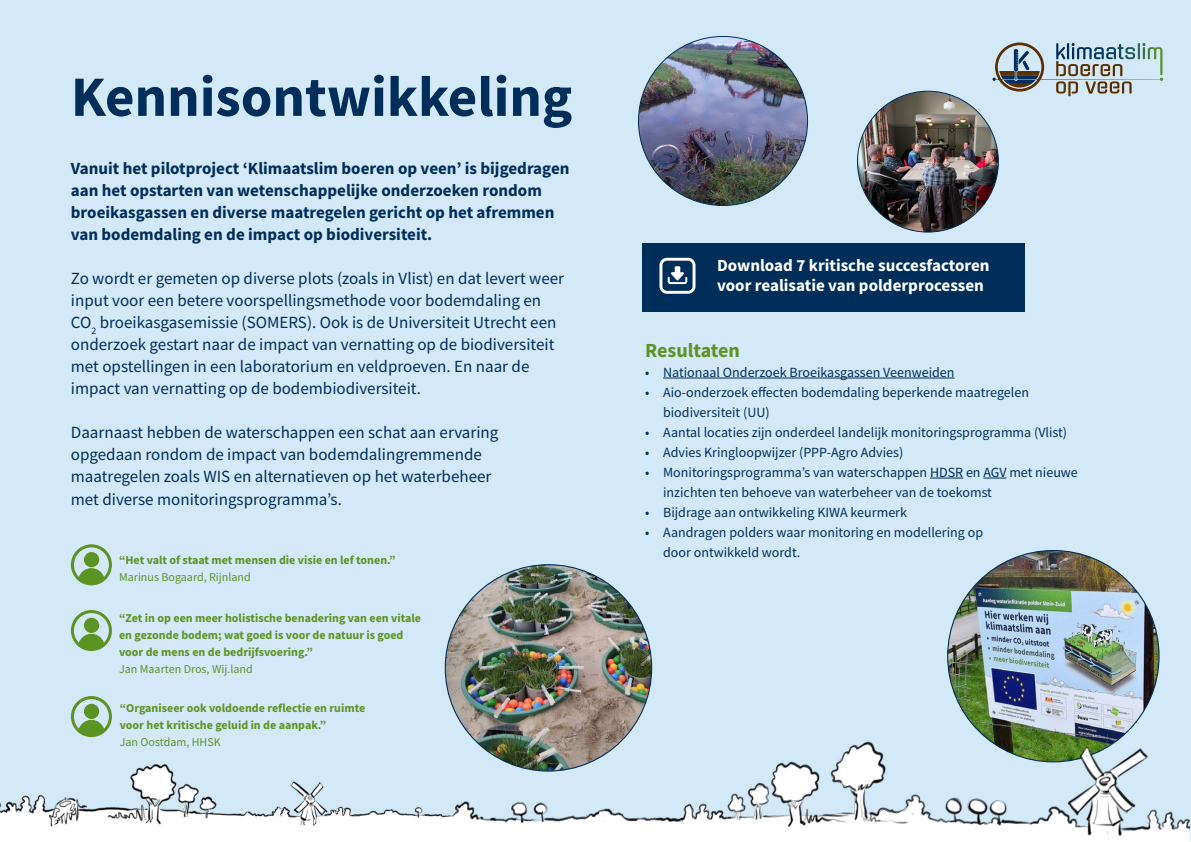
<style>
.page{position:relative;width:1191px;height:842px;background:#fff}
.page>*{position:absolute;margin:0;border:0;box-sizing:border-box;transform-origin:0 0}
.t1{font:700 57px "Source Sans Pro";color:#002e5a}
.t2{font:700 20px "Source Sans Pro";color:#5c9424}
.t3{font:17px/22px "Source Sans Pro";color:#002e5a}
.t4{font:700 17px/22px "Source Sans Pro";color:#002e5a}
.t5{font:700 17px/19.8px "Source Sans Pro";color:#fff}
.t6{font:14px/20px "Source Sans Pro";color:#002e5a}
.t7{font:700 12px/17px "Source Sans Pro";color:#5c9424}
.t8{font:12px "Source Sans Pro";color:#5c9424}
</style>
<div class="page">
<div style="left:0;top:0;width:1191px;height:840px;background:#d3e9f7"></div>
<img style="left:638px;top:36px;width:169px;height:169px;border-radius:85px">
<img style="left:857px;top:91px;width:141px;height:141px;border-radius:70px">
<img style="left:445px;top:565px;width:206px;height:206px;border-radius:103px">
<div style="left:642px;top:243px;width:383px;height:69px;background:#002e5a"></div>
<svg style="left:659px;top:258px;width:36px;height:36px"></svg>
<svg style="left:992px;top:43px;width:171px;height:53px;background:#a7b7bc"></svg>
<hr style="left:663px;top:378px;width:291px;height:1px;background:#002e5a">
<hr style="left:930px;top:478px;width:33px;height:1px;background:#002e5a">
<svg style="left:983px;top:478px;width:23px;height:1px"></svg>
<svg style="left:71px;top:696px;width:41px;height:37px;background:#99bf91"></svg>
<svg style="left:71px;top:610px;width:41px;height:41px;background:#9ac092"></svg>
<svg style="left:71px;top:544px;width:41px;height:41px;background:#9ac092"></svg>
<img style="left:947px;top:550px;width:212px;height:212px;border-radius:106px">
<img style="left:0;top:733px;width:1189px;height:107px">
<h1 class="t1" style="left:71px;top:58px;width:503px">Kennisontwikkeling</h1>
<p class="t4" style="left:71px;top:157px;width:500px">Vanuit het pilotproject ‘Klimaatslim boeren op veen’ is bijgedragen aan het opstarten van wetenschappelijke onderzoeken rondom broeikasgassen en diverse maatregelen gericht op het afremmen van bodemdaling en de impact op biodiversiteit.</p>
<p class="t3" style="left:71px;top:268px;width:495px">Zo wordt er gemeten op diverse plots (zoals in Vlist) en dat levert weer input voor een betere voorspellingsmethode voor bodemdaling en CO<sub>2</sub> broeikasgasemissie (SOMERS). Ook is de Universiteit Utrecht een onderzoek gestart naar de impact van vernatting op de biodiversiteit met opstellingen in een laboratorium en veldproeven. En naar de impact van vernatting op de bodembiodiversiteit.</p>
<p class="t3" style="left:71px;top:421px;width:429px;line-height:22.3px">Daarnaast hebben de waterschappen een schat aan ervaring opgedaan rondom de impact van bodemdalingremmende maatregelen zoals WIS en alternatieven op het waterbeheer met diverse monitoringsprogramma’s.</p>
<p class="t7" style="left:119px;top:551px;width:278px">“Het valt of staat met mensen die visie en lef tonen.”</p>
<p class="t8" style="left:119px;top:569px;width:133px">Marinus Bogaard, Rijnland</p>
<p class="t7" style="left:119px;top:609px;width:303px">“Zet in op een meer holistische benadering van een vitale en gezonde bodem; wat goed is voor de natuur is goed voor de mens en de bedrijfsvoering.”</p>
<p class="t8" style="left:119px;top:661px;width:135px">Jan Maarten Dros, Wij.land</p>
<p class="t7" style="left:120px;top:699px;width:247px">“Organiseer ook voldoende reflectie en ruimte voor het kritische geluid in de aanpak.”</p>
<p class="t8" style="left:120px;top:734px;width:102px">Jan Oostdam, HHSK</p>
<p class="t5" style="left:717px;top:255px;width:274px">Download 7 kritische succesfactoren voor realisatie van polderprocessen</p>
<p class="t2" style="left:645px;top:336px;width:96px">Resultaten</p>
<p class="t6" style="left:645px;top:362px;width:311px">• Nationaal Onderzoek Broeikasgassen Veenweiden</p>
<p class="t6" style="left:663px;top:382px;width:367px;text-indent:-18px">• Aio-onderzoek effecten bodemdaling beperkende maatregelen biodiversiteit (UU)</p>
<p class="t6" style="left:645px;top:422px;width:423px">• Aantal locaties zijn onderdeel landelijk monitoringsprogramma (Vlist)</p>
<p class="t6" style="left:645px;top:442px;width:260px">• Advies Kringloopwijzer (PPP-Agro Advies)</p>
<p class="t6" style="left:663px;top:462px;width:416px;text-indent:-18px">• Monitoringsprogramma’s van waterschappen HDSR en AGV met nieuwe inzichten ten behoeve van waterbeheer van de toekomst</p>
<p class="t6" style="left:645px;top:502px;width:263px">• Bijdrage aan ontwikkeling KIWA keurmerk</p>
<p class="t6" style="left:663px;top:522px;width:321px;text-indent:-18px">• Aandragen polders waar monitoring en modellering op door ontwikkeld wordt.</p>
</div>
